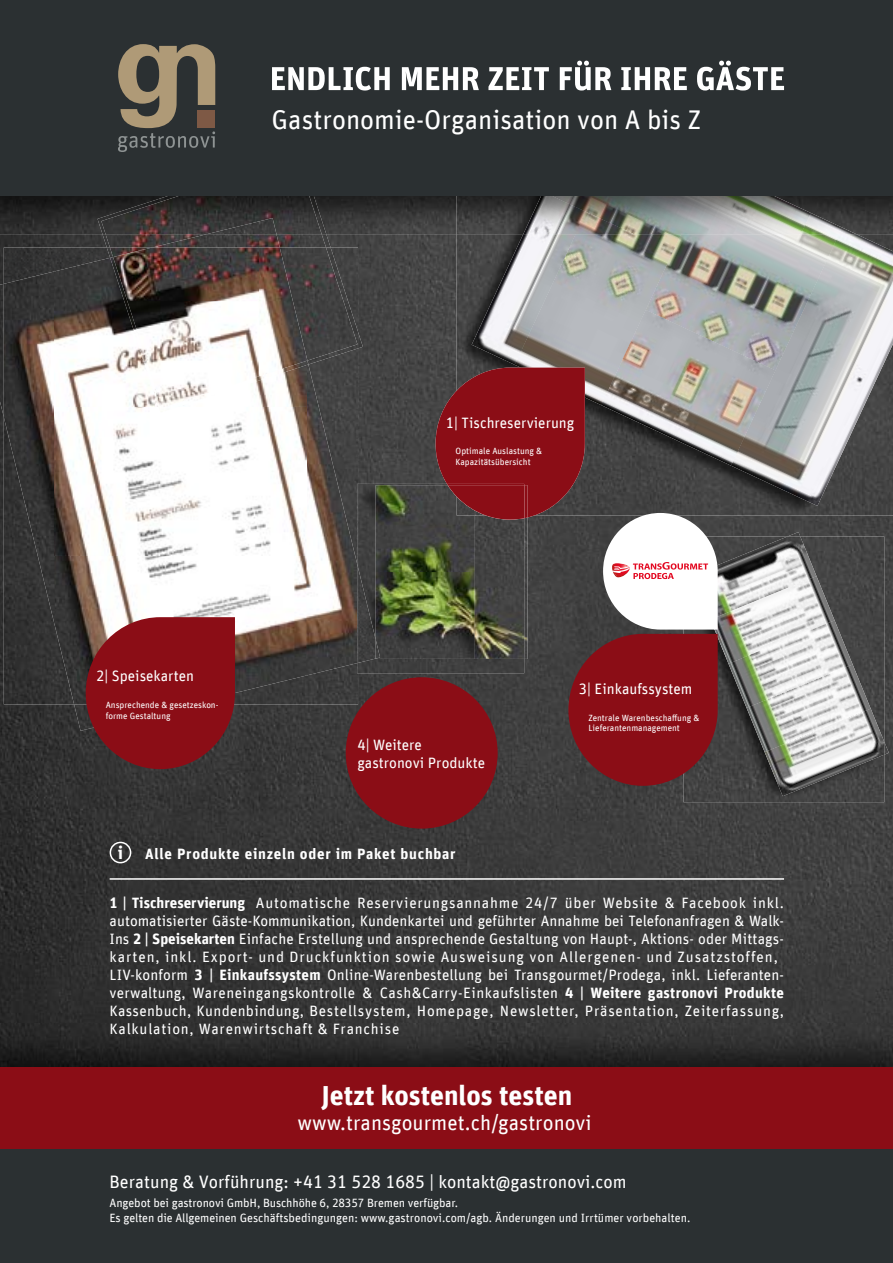
<style>
.page{position:relative;width:893px;height:1263px;background:#fff}
.page>*{position:absolute;margin:0;border:0;box-sizing:border-box;transform-origin:0 0}
.t1{font:700 27.6px "Unit Offc Pro";color:#fff}
.t2{font:27px "Unit Offc Pro";color:#fff}
.t3{font:21px "Unit Offc Pro";color:#fff}
.t4{font:18px "Unit Offc Pro";color:#fff}
.t5{font:700 18px "Unit Offc Pro";color:#fff}
.t6{font:15px/18px "Unit Offc Pro";letter-spacing:.03em;color:#fff}
.t7{font:15px/18px "Unit Offc Pro";letter-spacing:.01em;color:#fff}
.t8{font:700 15px "Unit Offc Pro";letter-spacing:.05em;color:#fff}
.t9{font:12px/14.4px "Unit Offc Pro";letter-spacing:-.005em;color:#fff}
.t10{font:9px/10.8px "Unit Offc Pro";color:#fff}
.s1{font-weight:700}
</style>
<div class="page">
<img style="left:0;top:234px;width:893px;height:790px">
<svg style="left:326px;top:234px;width:5px;height:13px"></svg>
<img style="left:358px;top:332px;width:5px;height:16px">
<img style="left:113px;top:234px;width:213px;height:13px">
<img style="left:457px;top:196px;width:436px;height:319px">
<img style="left:681px;top:234px;width:50px;height:76px">
<img style="left:731px;top:234px;width:162px;height:272px">
<img style="left:515px;top:234px;width:166px;height:134px">
<img style="left:472px;top:234px;width:104px;height:131px">
<img style="left:601px;top:310px;width:175px;height:156px">
<img style="left:307px;top:247px;width:51px;height:170px">
<img style="left:307px;top:247px;width:50px;height:114px">
<img style="left:4px;top:247px;width:98px;height:24px">
<svg style="left:102px;top:234px;width:11px;height:24px"></svg>
<img style="left:110px;top:247px;width:3px;height:10px">
<img style="left:4px;top:417px;width:354px;height:287px">
<img style="left:152px;top:234px;width:128px;height:13px">
<img style="left:74px;top:704px;width:12px;height:27px">
<img style="left:0;top:284px;width:4px;height:133px">
<img style="left:54px;top:407px;width:253px;height:297px">
<img style="left:4px;top:271px;width:51px;height:353px">
<img style="left:54px;top:258px;width:73px;height:149px">
<img style="left:144px;top:361px;width:164px;height:52px">
<img style="left:110px;top:257px;width:17px;height:104px">
<img style="left:127px;top:301px;width:132px;height:107px">
<img style="left:259px;top:247px;width:48px;height:129px">
<img style="left:113px;top:247px;width:146px;height:54px">
<img style="left:0;top:196px;width:98px;height:38px">
<img style="left:326px;top:196px;width:131px;height:38px">
<img style="left:322px;top:196px;width:4px;height:38px">
<img style="left:101px;top:196px;width:221px;height:38px">
<img style="left:634px;top:196px;width:177px;height:38px">
<img style="left:801px;top:213px;width:55px;height:21px">
<img style="left:523px;top:196px;width:111px;height:38px">
<img style="left:207px;top:218px;width:69px;height:16px">
<div style="left:0;top:0;width:893px;height:196px;background:#2b3032"></div>
<img style="left:0;top:1024px;width:893px;height:43px">
<div style="left:0;top:1067px;width:893px;height:196px;background:#2b3032"></div>
<svg style="left:118px;top:44px;width:97px;height:108px"></svg>
<svg style="left:86px;top:617px;width:149px;height:152px"></svg>
<div style="left:346px;top:677px;width:152px;height:152px;background:#8b0d16;border-radius:50%"></div>
<img style="left:683px;top:664px;width:201px;height:138px">
<img style="left:787px;top:532px;width:102px;height:223px">
<img style="left:718px;top:536px;width:98px;height:40px">
<img style="left:718px;top:576px;width:117px;height:88px">
<img style="left:728px;top:620px;width:125px;height:88px">
<img style="left:746px;top:664px;width:125px;height:88px">
<img style="left:765px;top:709px;width:119px;height:87px">
<img style="left:358px;top:484px;width:78px;height:189px">
<img style="left:357px;top:484px;width:1px;height:80px">
<img style="left:358px;top:567px;width:18px;height:96px">
<img style="left:357px;top:564px;width:1px;height:99px">
<img style="left:376px;top:485px;width:60px;height:174px">
<img style="left:376px;top:639px;width:4px;height:19px">
<hr style="left:110px;top:878px;width:674px;height:2px;background:#fff">
<div style="left:0;top:1067px;width:893px;height:82px;background:#8b0d16"></div>
<div style="left:110px;top:842px;width:21px;height:21px;border:2px solid #fff;border-radius:50%"></div>
<svg style="left:272px;top:61px;width:512px;height:30px"></svg>
<svg style="left:436px;top:368px;width:282px;height:418px"></svg>
<p class="t2" style="left:272px;top:101px;width:431px">Gastronomie-Organisation von A bis Z</p>
<p class="t7" style="left:446px;top:413px;width:130px">1| Tischreservierung</p>
<p class="t10" style="left:456px;top:445px;width:88px">Optimale Auslastung &amp;<br>Kapazitätsübersicht</p>
<p class="t7" style="left:96px;top:666px;width:100px">2| Speisekarten</p>
<p class="t10" style="left:106px;top:699px;width:114px">Ansprechende &amp; gesetzeskon&shy;forme Gestaltung</p>
<p class="t7" style="left:357px;top:735px;width:129px">4| Weitere gastronovi Produkte</p>
<p class="t5" style="left:118px;top:840px;width:7px">i</p>
<p class="t8" style="left:145px;top:842px;width:312px">Alle Produkte einzeln oder im Paket buchbar</p>
<p class="t7" style="left:579px;top:679px;width:115px">3| Einkaufssystem</p>
<p class="t10" style="left:588px;top:712px;width:113px">Zentrale Warenbeschaffung &amp;<br>Lieferantenmanagement</p>
<p class="t6" style="left:110px;top:893px;width:676px"><span class="s1">1 | Tischreservierung</span> Automatische Reservierungsannahme 24/7 über Website &amp; Facebook inkl. automatisierter Gäste-Kommunikation, Kundenkartei und geführter Annahme bei Telefonanfragen &amp; Walk-Ins <span class="s1">2 | Speisekarten</span> Einfache Erstellung und ansprechende Gestaltung von Haupt-, Aktions- oder Mittags&shy;karten, inkl. Export- und Druckfunktion sowie Ausweisung von Allergenen- und Zusatzstoffen, LIV-konform <span class="s1">3 | Einkaufssystem</span> Online-Warenbestellung bei Transgourmet/Prodega, inkl. Lieferanten&shy;verwaltung, Wareneingangskontrolle &amp; Cash&amp;Carry-Einkaufslisten <span class="s1">4 | Weitere gastronovi Produkte </span>Kassenbuch, Kundenbindung, Bestellsystem, Homepage, Newsletter, Präsentation, Zeiterfassung, Kalkulation, Warenwirtschaft &amp; Franchise</p>
<p class="t1" style="left:321px;top:1075px;width:252px">Jetzt kostenlos testen</p>
<p class="t3" style="left:297px;top:1108px;width:296px">www.transgourmet.ch/gastronovi</p>
<p class="t4" style="left:110px;top:1169px;width:518px">Beratung &amp; Vorführung: +41 31 528 1685 | kontakt@gastronovi.com</p>
<p class="t9" style="left:110px;top:1195px;width:582px">Angebot bei gastronovi GmbH, Buschhöhe 6, 28357 Bremen verfügbar.<br>Es gelten die Allgemeinen Geschäftsbedingungen: www.gastronovi.com/agb. Änderungen und Irrtümer vorbehalten.</p>
</div>
